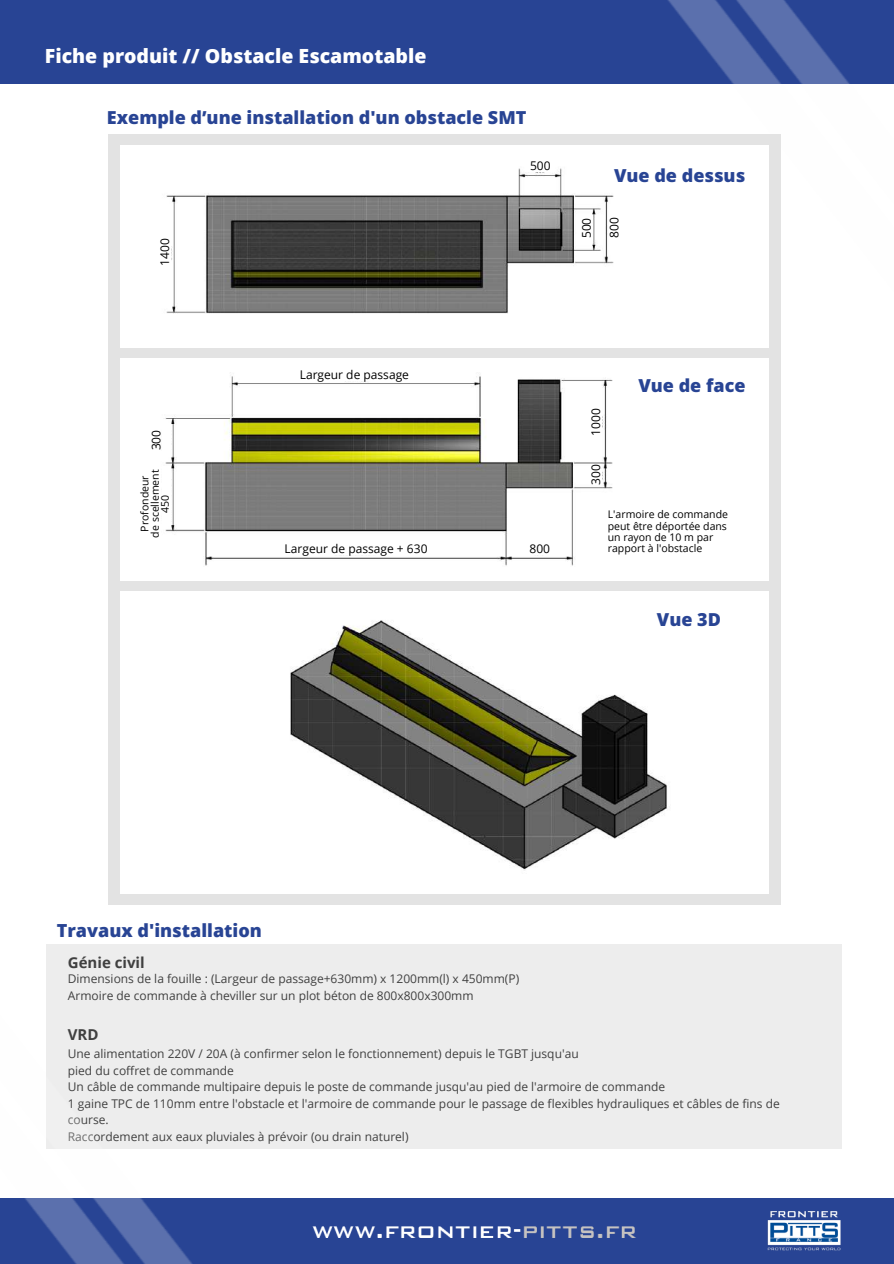
<style>
.page{position:relative;width:894px;height:1264px;background:#fff}
.page>*{position:absolute;margin:0;border:0;box-sizing:border-box;transform-origin:0 0}
.t1{font:800 19.5px "Open Sans";color:#fff}
.t2{font:800 18px "Open Sans Hebrew";color:#284494}
.t3{font:800 18px "Open Sans";color:#284494}
.t4{font:700 15px "Open Sans";color:#404040}
.t5{font:12px/16.5px "Open Sans";color:#404040}
.t6{font:12px "Open Sans";color:#000}
.t7{font:10.5px/11.2px "Open Sans";color:#000;text-align:center}
</style>
<div class="page">
<div style="left:0;top:0;width:893px;height:83px;background:#284494"></div>
<img style="left:573px;top:0;width:320px;height:383px">
<div style="left:46px;top:944px;width:795px;height:205px;background:#ededed"></div>
<div style="left:0;top:1198px;width:893px;height:65px;background:#284494"></div>
<img style="left:25px;top:1198px;width:167px;height:65px">
<img style="left:767px;top:1211px;width:74px;height:40px">
<img style="left:312px;top:1226px;width:324px;height:12px">
<div style="left:108px;top:135px;width:672px;height:769px;background:#e3e3e3"></div>
<img style="left:120px;top:146px;width:648px;height:201px">
<img style="left:120px;top:358px;width:648px;height:222px">
<img style="left:120px;top:591px;width:648px;height:302px">
<div style="left:256px;top:372px;width:145px;height:9px;background:#fff"></div>
<div style="left:162px;top:423px;width:9px;height:34px;background:#fff"></div>
<div style="left:162px;top:465px;width:9px;height:60px;background:#fff"></div>
<div style="left:268px;top:546px;width:145px;height:9px;background:#fff"></div>
<div style="left:516px;top:546px;width:47px;height:9px;background:#fff"></div>
<div style="left:593px;top:469px;width:9px;height:15px;background:#fff"></div>
<div style="left:593px;top:407px;width:9px;height:32px;background:#fff"></div>
<div style="left:162px;top:244px;width:9px;height:22px;background:#fff"></div>
<div style="left:525px;top:163px;width:29px;height:9px;background:#fff"></div>
<div style="left:580px;top:215px;width:12px;height:23px;background:#fff"></div>
<div style="left:595px;top:215px;width:10px;height:23px;background:#fff"></div>
<div style="left:622px;top:463px;width:139px;height:62px;background:#fff"></div>
<h1 class="t1" style="left:45px;top:42px;width:383px">Fiche produit // Obstacle Escamotable</h1>
<h2 class="t2" style="left:107px;top:105px;width:421px">Exemple d’une installation d'un obstacle SMT</h2>
<p class="t6" style="left:156px;top:266px;width:29px;rotate:-90deg">1400</p>
<p class="t6" style="left:530px;top:157px;width:22px">500</p>
<p class="t6" style="left:577px;top:238px;width:22px;rotate:-90deg">500</p>
<h2 class="t2" style="left:614px;top:163px;width:133px">Vue de dessus</h2>
<p class="t6" style="left:605px;top:238px;width:22px;rotate:-90deg">800</p>
<p class="t6" style="left:147px;top:450px;width:22px;rotate:-90deg">300</p>
<p class="t7" style="left:139px;top:537px;width:69px;line-height:10.2px;rotate:-90deg">Profondeur de scellement<br>450</p>
<p class="t6" style="left:300px;top:366px;width:111px">Largeur de passage</p>
<p class="t6" style="left:284px;top:540px;width:144px">Largeur de passage + 630</p>
<p class="t6" style="left:529px;top:540px;width:22px">800</p>
<p class="t6" style="left:587px;top:435px;width:29px;rotate:-90deg">1000</p>
<h2 class="t2" style="left:638px;top:373px;width:109px">Vue de face</h2>
<p class="t6" style="left:587px;top:485px;width:22px;rotate:-90deg">300</p>
<p class="t7" style="left:607px;top:508px;width:122px;text-align:left">L'armoire de commande peut être déportée dans un rayon de 10 m par rapport à l'obstacle</p>
<h2 class="t2" style="left:656px;top:606px;width:65px">Vue 3D</h2>
<h2 class="t3" style="left:57px;top:918px;width:206px">Travaux d'installation</h2>
<p class="t4" style="left:68px;top:951px;width:78px">Génie civil</p>
<p class="t5" style="left:68px;top:970px;width:453px">Dimensions de la fouille : (Largeur de passage+630mm) x 1200mm(l) x 450mm(P)<br>Armoire de commande à cheviller sur un plot béton de 800x800x300mm</p>
<p class="t4" style="left:68px;top:1024px;width:32px">VRD</p>
<p class="t5" style="left:68px;top:1045px;width:713px">Une alimentation 220V / 20A (à confirmer selon le fonctionnement) depuis le TGBT jusqu'au<br>pied du coffret de commande<br>Un câble de commande multipaire depuis le poste de commande jusqu'au pied de l'armoire de commande<br>1 gaine TPC de 110mm entre l'obstacle et l'armoire de commande pour le passage de flexibles hydrauliques et câbles de fins de course.<br>Raccordement aux eaux pluviales à prévoir (ou drain naturel)</p>
</div>
